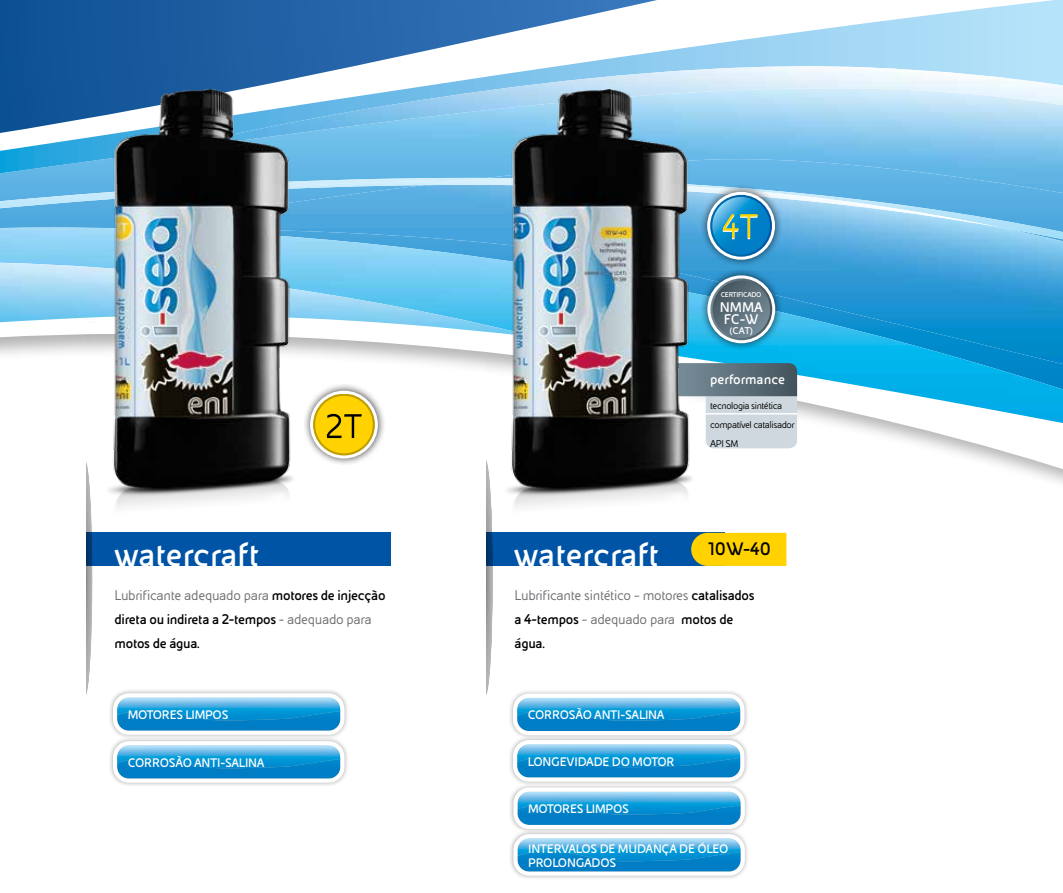
<style>
.page{position:relative;width:1063px;height:893px;background:#fff}
.page>*{position:absolute;margin:0;border:0;box-sizing:border-box;transform-origin:0 0}
.t1{font:700 36px "Eni Exp";color:#fff}
.t2{font:700 19.35px "Eni Exp";color:#000}
.t3{font:700 15px/24px "Eni Exp";letter-spacing:-.02em;color:#000}
.t4{font:15px "Eni Exp Reg";letter-spacing:-.02em;color:#6d6e71}
.t5{font:700 15px/12.6px "Eni Exp";color:#fff}
.t6{font:700 13.2px/13.5px "Eni Exp";letter-spacing:-.02em;color:#fff}
.t7{font:10.5px/19.2px "Eni Exp Reg";letter-spacing:-.04em;color:#000}
.t8{font:700 10.5px "Eni Exp";color:#fff}
.t9{font:700 7.5px "Eni Exp";letter-spacing:-.04em;color:#fff}
.s1{font-family:"Eni Exp";font-weight:700;color:#000}
.s2{font-family:"Eni Exp Reg";font-weight:400;color:#6d6e71}
</style>
<div class="page">
<svg style="left:486px;top:423px;width:577px;height:102px"></svg>
<img style="left:0;top:239px;width:1063px;height:184px">
<img style="left:0;top:263px;width:104px;height:74px">
<svg style="left:0;top:0;width:1063px;height:173px"></svg>
<svg style="left:0;top:178px;width:104px;height:61px;background:#70bce8"></svg>
<img style="left:296px;top:193px;width:767px;height:171px">
<img style="left:424px;top:193px;width:576px;height:34px">
<img style="left:296px;top:146px;width:767px;height:47px">
<img style="left:198px;top:66px;width:865px;height:80px">
<img style="left:296px;top:178px;width:190px;height:15px">
<div style="left:296px;top:191px;width:128px;height:17px;background:#58aee1"></div>
<img style="left:296px;top:181px;width:164px;height:10px">
<div style="left:302px;top:383px;width:84px;height:83px;background:#000;opacity:.75"></div>
<svg style="left:310px;top:391px;width:68px;height:67px"></svg>
<svg style="left:312px;top:396px;width:64px;height:60px;background:#e4c535"></svg>
<img style="left:104px;top:89px;width:192px;height:418px">
<div style="left:108px;top:688px;width:241px;height:51px;background:#000;opacity:.3"></div>
<svg style="left:121px;top:693px;width:224px;height:42px"></svg>
<img style="left:121px;top:716px;width:219px;height:4px">
<img style="left:121px;top:695px;width:221px;height:21px">
<div style="left:108px;top:736px;width:241px;height:51px;background:#000;opacity:.3"></div>
<svg style="left:121px;top:741px;width:224px;height:42px"></svg>
<img style="left:121px;top:764px;width:219px;height:4px">
<img style="left:121px;top:743px;width:221px;height:21px">
<div style="left:508px;top:689px;width:241px;height:51px;background:#000;opacity:.3"></div>
<div style="left:509px;top:829px;width:241px;height:51px;background:#000;opacity:.3"></div>
<svg style="left:513px;top:694px;width:232px;height:182px"></svg>
<img style="left:521px;top:762px;width:219px;height:5px">
<img style="left:521px;top:742px;width:221px;height:20px">
<div style="left:87px;top:533px;width:304px;height:33px;background:#0054a6"></div>
<div style="left:487px;top:533px;width:238px;height:33px;background:#0054a6"></div>
<svg style="left:691px;top:533px;width:95px;height:33px;background:#f4cd06"></svg>
<svg style="left:105px;top:323px;width:16px;height:464px"></svg>
<svg style="left:86px;top:323px;width:19px;height:372px"></svg>
<svg style="left:505px;top:514px;width:16px;height:319px"></svg>
<svg style="left:487px;top:322px;width:18px;height:371px"></svg>
<div style="left:699px;top:184px;width:84px;height:83px;background:#000;opacity:.7"></div>
<svg style="left:707px;top:192px;width:68px;height:68px"></svg>
<svg style="left:709px;top:197px;width:64px;height:60px;background:#429cc4"></svg>
<div style="left:699px;top:267px;width:84px;height:84px;background:#000;opacity:.7"></div>
<svg style="left:707px;top:275px;width:68px;height:68px"></svg>
<svg style="left:710px;top:281px;width:63px;height:60px;background:#678390"></svg>
<div style="left:706px;top:376px;width:91px;height:72px;background:#ced8de;border-radius:9px"></div>
<hr style="left:706px;top:413px;width:91px;height:1px;background:#fff">
<svg style="left:695px;top:363px;width:102px;height:33px;background:#596d77"></svg>
<img style="left:503px;top:89px;width:192px;height:425px">
<p class="t9" style="left:721px;top:290px;width:42px">CERTIFICADO</p>
<p class="t5" style="left:720px;top:301px;width:45px">NMMA<br>FC-W</p>
<p class="t8" style="left:730px;top:325px;width:25px">(CAT)</p>
<p class="t5" style="left:710px;top:373px;width:77px">performance</p>
<p class="t7" style="left:710px;top:396px;width:86px">tecnologia sintética compatível catalisador<br>API SM</p>
<h1 class="t1" style="left:114px;top:536px;width:147px">watercraft</h1>
<h1 class="t1" style="left:514px;top:536px;width:147px">watercraft</h1>
<h2 class="t2" style="left:709px;top:539px;width:64px">10W-40</h2>
<p class="t4" style="left:115px;top:587px;width:272px">Lubrificante adequado para <span class="s1">motores de injecção</span></p>
<p class="t3" style="left:115px;top:607px;width:259px">direta ou indireta a 2-tempos <span class="s2">- adequado para </span>motos de água.</p>
<p class="t6" style="left:128px;top:708px;width:102px">MOTORES LIMPOS</p>
<p class="t6" style="left:128px;top:756px;width:138px">CORROSÃO ANTI-SALINA</p>
<p class="t4" style="left:515px;top:587px;width:242px">Lubrificante sintético – motores <span class="s1">catalisados</span></p>
<p class="t3" style="left:515px;top:607px;width:220px">a 4-tempos <span class="s2">– adequado para</span> motos de água.</p>
<p class="t6" style="left:528px;top:708px;width:138px">CORROSÃO ANTI-SALINA</p>
<p class="t6" style="left:528px;top:755px;width:148px">LONGEVIDADE DO MOTOR</p>
<p class="t6" style="left:528px;top:802px;width:102px">MOTORES LIMPOS</p>
<p class="t6" style="left:528px;top:842px;width:202px">INTERVALOS DE MUDANÇA DE ÓLEO<br>PROLONGADOS</p>
</div>
